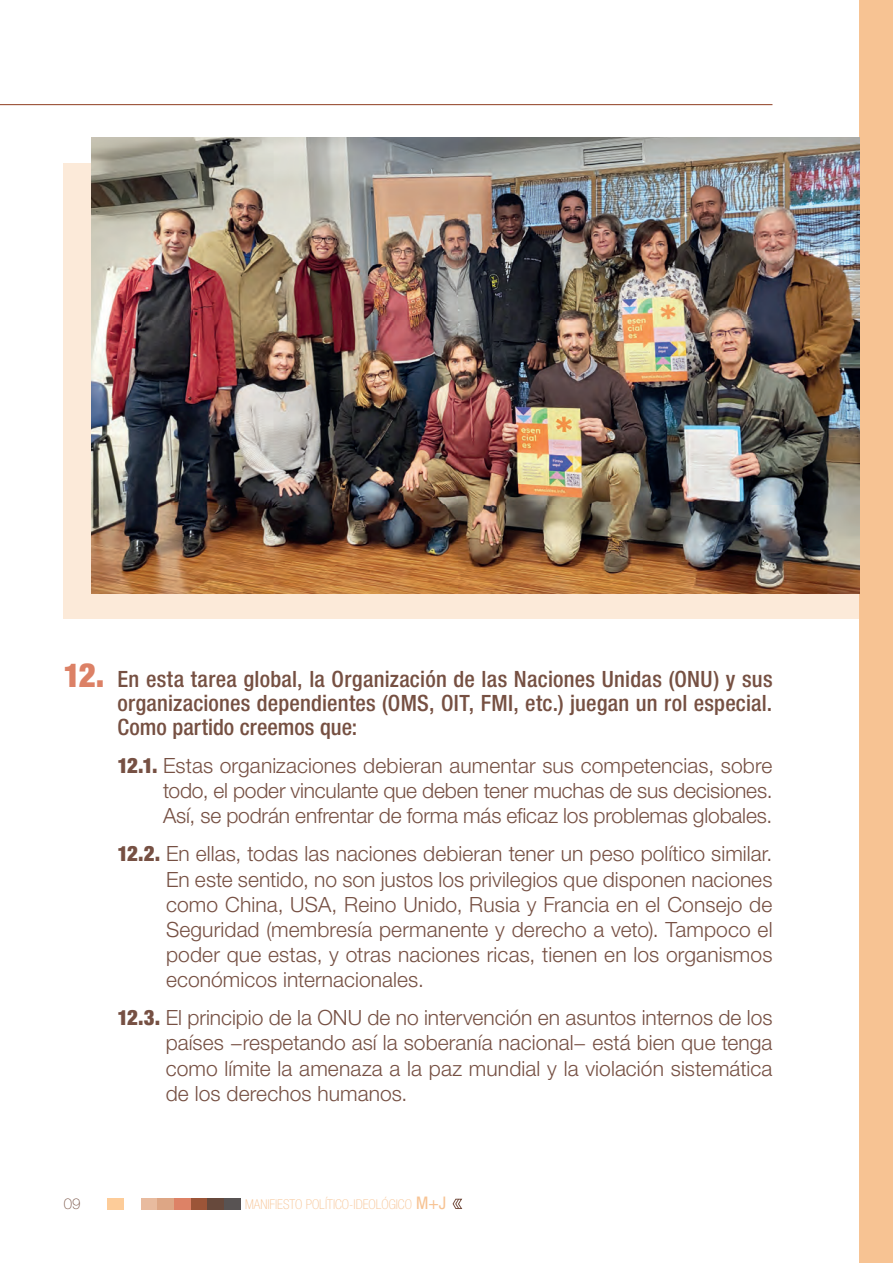
<style>
.page{position:relative;width:893px;height:1263px;background:#fff}
.page>*{position:absolute;margin:0;border:0;box-sizing:border-box;transform-origin:0 0}
.Sub_Paragraph{font:500 condensed 22.5px/24px "Helvetica Neue LT Pro";letter-spacing:.01em;color:#765042;text-align:justify}
.Sub_Paragraph-2{font:300 21px/25.2px "Helvetica Neue LT Pro";color:#765043;text-align:justify}
.t1{font:100 15px "Helvetica Neue LT Pro";color:#765042}
.t2{font:100 condensed 13.5px "Helvetica Neue LT Pro";color:#f7c393}
.s1{font-family:"Helvetica Neue";font-weight:900;font-size:33px;color:#dc8166}
.s2{font-family:"Helvetica Neue";font-weight:900;font-stretch:condensed}
.s3{font-weight:400;font-size:17.4px}
</style>
<div class="page">
<div style="left:860px;top:0;width:33px;height:1263px;background:#f7c393"></div>
<svg style="left:452px;top:1198px;width:10px;height:11px"></svg>
<div style="left:107px;top:1198px;width:17px;height:12px;background:#fdcc99"></div>
<div style="left:141px;top:1198px;width:16px;height:12px;background:#e8bb9f"></div>
<div style="left:157px;top:1198px;width:17px;height:12px;background:#dda685"></div>
<div style="left:174px;top:1198px;width:17px;height:12px;background:#dd8266"></div>
<div style="left:191px;top:1198px;width:16px;height:12px;background:#9c5538"></div>
<div style="left:207px;top:1198px;width:17px;height:12px;background:#67493c"></div>
<div style="left:224px;top:1198px;width:17px;height:12px;background:#585353"></div>
<hr style="left:0;top:104px;width:772px;height:1px;background:#9b5239">
<div style="left:64px;top:163px;width:796px;height:456px;background:#fcead9"></div>
<img style="left:91px;top:138px;width:769px;height:456px">
<p class="Sub_Paragraph" style="left:118px;top:667px;width:657px;text-indent:-54px"><span class="s1">12.</span> En esta tarea global, la Organización de las Naciones Unidas (ONU) y sus organizaciones dependientes (OMS, OIT, FMI, etc.) juegan un rol especial.<br>Como partido creemos que:</p>
<p class="Sub_Paragraph-2" style="left:163px;top:752px;width:611px;text-indent:-46px"><span class="s2">12.1.</span> Estas organizaciones debieran aumentar sus competencias, sobre todo, el poder vinculante que deben tener muchas de sus decisiones.<br>Así, se podrán enfrentar de forma más eficaz los problemas globales.</p>
<p class="Sub_Paragraph-2" style="left:166px;top:841px;width:608px;text-indent:-48px"><span class="s2">12.2.</span> En ellas, todas las naciones debieran tener un peso político similar.<br>En este sentido, no son justos los privilegios que disponen naciones como China, USA, Reino Unido, Rusia y Francia en el Consejo de Seguridad (membresía permanente y derecho a veto). Tampoco el poder que estas, y otras naciones ricas, tienen en los organismos económicos internacionales.</p>
<p class="Sub_Paragraph-2" style="left:166px;top:1005px;width:608px;text-indent:-48px"><span class="s2">12.3.</span> El principio de la ONU de no intervención en asuntos internos de los países −respetando así la soberanía nacional− está bien que tenga como límite la amenaza a la paz mundial y la violación sistemática de los derechos humanos.</p>
<p class="t1" style="left:64px;top:1195px;width:18px">09</p>
<p class="t2" style="left:245px;top:1197px;width:203px">MANIFIESTO POLÍTICO-IDEOLÓGICO <span class="s3">M+J</span></p>
</div>
